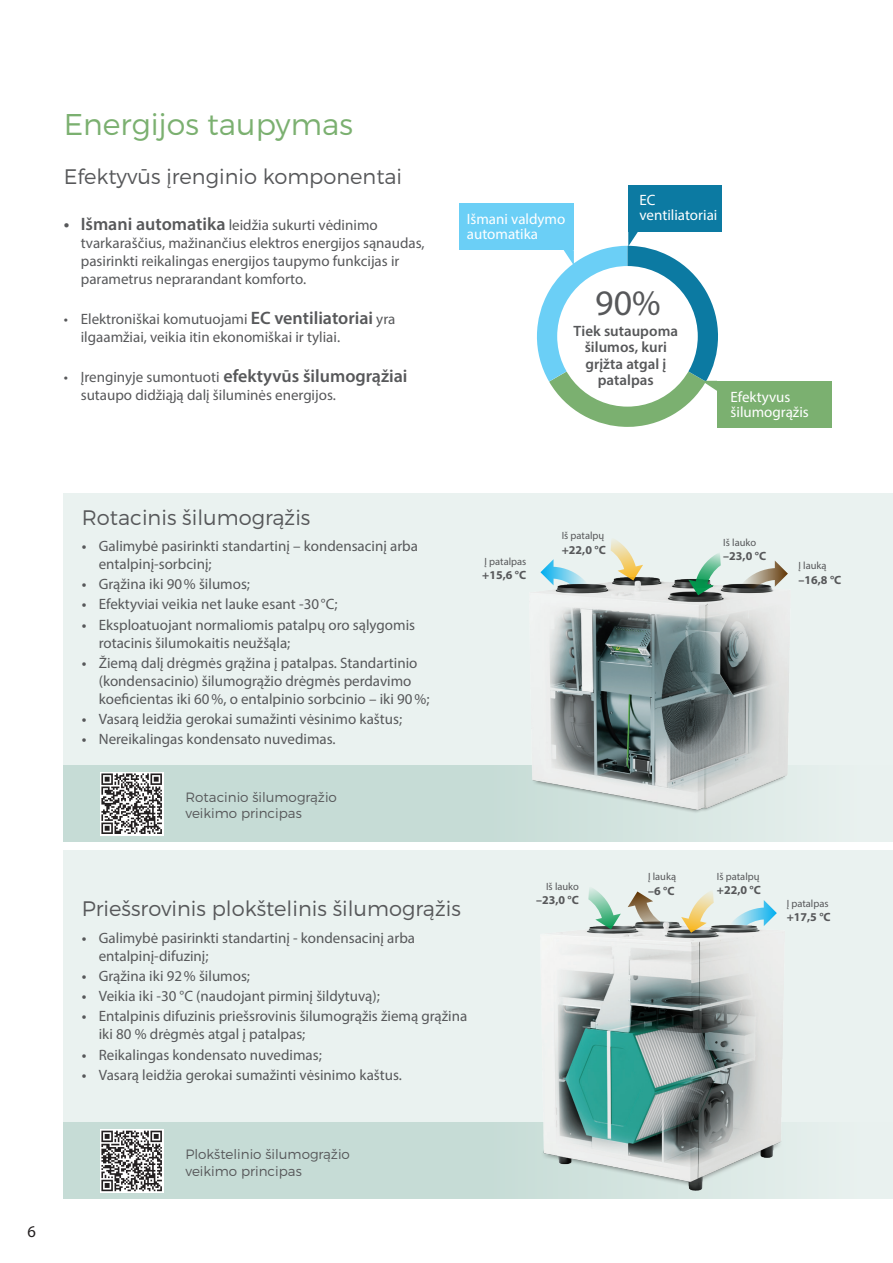
<style>
.page{position:relative;width:893px;height:1263px;background:#fff}
.page>*{position:absolute;margin:0;border:0;box-sizing:border-box;transform-origin:0 0}
.t1{font:36px "Myriad Pro";color:#57585a}
.t2{font:300 30px "Montserrat";color:#7bb070}
.t3{font:300 21px "Montserrat";color:#57585a}
.t4{font:600 18px "Myriad Pro";color:#57585a}
.t5{font:16.5px "Myriad Pro";color:#231f20}
.t6{font:15px/18px "Myriad Pro";color:#57585a}
.t7{font:15px/15px "Myriad Pro";color:#fff}
.t8{font:600 15px/16.5px "Myriad Pro";color:#57585a;text-align:center}
.t9{font:300 13.5px/16.2px "Montserrat";color:#57585a}
.t10{font:700 12px "Myriad Pro";color:#57585a}
.t11{font:10.5px "Myriad Pro";color:#57585a}
.s1{font-weight:600;font-size:18px}
.s2{font-weight:400;font-size:15px}
.s3{font-weight:600}
</style>
<div class="page">
<div style="left:64px;top:850px;width:829px;height:349px;background:#eaf2f0"></div>
<div style="left:64px;top:493px;width:829px;height:349px;background:#eaf2f0"></div>
<div style="left:64px;top:765px;width:829px;height:77px;background:linear-gradient(to right,#bdd6cf,#e1edea)"></div>
<div style="left:64px;top:1123px;width:469px;height:76px;background:#c6dcd6"></div>
<div style="left:717px;top:381px;width:114px;height:47px;background:#7bb070"></div>
<div style="left:459px;top:203px;width:115px;height:47px;background:#6bcff6"></div>
<div style="left:628px;top:185px;width:94px;height:47px;background:#0c7aa2"></div>
<svg style="left:537px;top:232px;width:181px;height:195px"></svg>
<div style="left:100px;top:772px;width:64px;height:64px;background:#fff"></div>
<svg style="left:101px;top:773px;width:61px;height:61px"></svg>
<svg style="left:100px;top:1129px;width:64px;height:64px"></svg>
<svg style="left:101px;top:1131px;width:61px;height:60px"></svg>
<svg style="left:545px;top:559px;width:17px;height:9px"></svg>
<img style="left:519px;top:568px;width:291px;height:270px">
<svg style="left:611px;top:539px;width:32px;height:41px"></svg>
<svg style="left:688px;top:553px;width:33px;height:42px"></svg>
<svg style="left:741px;top:561px;width:47px;height:28px"></svg>
<svg style="left:751px;top:900px;width:23px;height:10px"></svg>
<img style="left:533px;top:910px;width:250px;height:289px">
<svg style="left:681px;top:891px;width:33px;height:42px"></svg>
<svg style="left:588px;top:888px;width:33px;height:41px"></svg>
<svg style="left:628px;top:891px;width:32px;height:33px"></svg>
<h2 class="t2" style="left:64px;top:106px;width:291px">Energijos taupymas</h2>
<h3 class="t3" style="left:64px;top:164px;width:340px">Efektyvūs įrenginio komponentai</h3>
<p class="t7" style="left:639px;top:192px;width:79px">EC ventiliatoriai</p>
<p class="t7" style="left:467px;top:211px;width:100px">Išmani valdymo automatika</p>
<p class="t6" style="left:81px;top:216px;width:345px;text-indent:-17px"><span class="s1">• Išmani automatika</span> leidžia sukurti vėdinimo tvarkaraščius, mažinančius elektros energijos sąnaudas, pasirinkti reikalingas energijos taupymo funkcijas ir parametrus neprarandant komforto.</p>
<p class="t6" style="left:81px;top:310px;width:316px;text-indent:-17px">• Elektroniškai komutuojami <span class="s1">EC ventiliatoriai</span> yra ilgaamžiai, veikia itin ekonomiškai ir tyliai.</p>
<p class="t4" style="left:64px;top:364px;width:345px"><span class="s2">• Įrenginyje sumontuoti</span> efektyvūs šilumogrąžiai</p>
<p class="t6" style="left:81px;top:385px;width:257px">sutaupo didžiąją dalį šiluminės energijos.</p>
<p class="t7" style="left:730px;top:389px;width:80px">Efektyvus šilumogrąžis</p>
<h1 class="t1" style="left:595px;top:280px;width:67px">90%</h1>
<p class="t8" style="left:574px;top:322px;width:106px">Tiek sutaupoma šilumos, kuri grįžta atgal į patalpas</p>
<p class="t5" style="left:28px;top:1221px;width:10px">6</p>
<h3 class="t3" style="left:82px;top:504px;width:230px">Rotacinis šilumogrąžis</h3>
<p class="t6" style="left:99px;top:537px;width:321px;text-indent:-17px"><span class="s3">•</span> Galimybė pasirinkti standartinį – kondensacinį arba entalpinį-sorbcinį;</p>
<p class="t6" style="left:82px;top:575px;width:170px"><span class="s3">•</span> Grąžina iki 90% šilumos;</p>
<p class="t6" style="left:82px;top:595px;width:257px"><span class="s3">•</span> Efektyviai veikia net lauke esant -30°C;</p>
<p class="t6" style="left:99px;top:615px;width:318px;text-indent:-17px"><span class="s3">•</span> Eksploatuojant normaliomis patalpų oro sąlygomis rotacinis šilumokaitis neužšąla;</p>
<p class="t6" style="left:99px;top:653px;width:332px;text-indent:-17px"><span class="s3">•</span> Žiemą dalį drėgmės grąžina į patalpas. Standartinio (kondensacinio) šilumogrąžio drėgmės perdavimo koeficientas iki 60%, o entalpinio sorbcinio – iki 90%;</p>
<p class="t6" style="left:82px;top:710px;width:322px"><span class="s3">•</span> Vasarą leidžia gerokai sumažinti vėsinimo kaštus;</p>
<p class="t6" style="left:82px;top:730px;width:255px"><span class="s3">•</span> Nereikalingas kondensato nuvedimas.</p>
<p class="t9" style="left:185px;top:789px;width:153px">Rotacinio šilumogrąžio veikimo principas</p>
<p class="t11" style="left:484px;top:555px;width:43px">Į patalpas</p>
<p class="t10" style="left:482px;top:567px;width:46px">+15,6 °C</p>
<p class="t11" style="left:562px;top:529px;width:44px">Iš patalpų</p>
<p class="t10" style="left:562px;top:542px;width:46px">+22,0 °C</p>
<h3 class="t3" style="left:82px;top:896px;width:381px">Priešsrovinis plokštelinis šilumogrąžis</h3>
<p class="t6" style="left:99px;top:929px;width:318px;text-indent:-17px"><span class="s3">•</span> Galimybė pasirinkti standartinį - kondensacinį arba entalpinį-difuzinį;</p>
<p class="t6" style="left:82px;top:967px;width:170px"><span class="s3">•</span> Grąžina iki 92% šilumos;</p>
<p class="t6" style="left:82px;top:987px;width:300px"><span class="s3">•</span> Veikia iki -30 °C (naudojant pirminį šildytuvą);</p>
<p class="t6" style="left:99px;top:1007px;width:370px;text-indent:-17px"><span class="s3">•</span> Entalpinis difuzinis priešsrovinis šilumogrąžis žiemą grąžina iki 80 % drėgmės atgal į patalpas;</p>
<p class="t6" style="left:82px;top:1045px;width:242px"><span class="s3">•</span> Reikalingas kondensato nuvedimas;</p>
<p class="t6" style="left:82px;top:1065px;width:322px"><span class="s3">•</span> Vasarą leidžia gerokai sumažinti vėsinimo kaštus.</p>
<p class="t11" style="left:546px;top:880px;width:34px">Iš lauko</p>
<p class="t10" style="left:536px;top:892px;width:44px">–23,0 °C</p>
<p class="t9" style="left:185px;top:1146px;width:166px">Plokštelinio šilumogrąžio veikimo principas</p>
<p class="t11" style="left:723px;top:536px;width:34px">Iš lauko</p>
<p class="t10" style="left:723px;top:548px;width:44px">–23,0 °C</p>
<p class="t11" style="left:798px;top:559px;width:30px">Į lauką</p>
<p class="t10" style="left:798px;top:572px;width:44px">–16,8 °C</p>
<p class="t11" style="left:648px;top:870px;width:30px">Į lauką</p>
<p class="t10" style="left:648px;top:883px;width:28px">–6 °C</p>
<p class="t11" style="left:717px;top:870px;width:44px">Iš patalpų</p>
<p class="t10" style="left:717px;top:882px;width:46px">+22,0 °C</p>
<p class="t11" style="left:787px;top:897px;width:43px">Į patalpas</p>
<p class="t10" style="left:787px;top:909px;width:46px">+17,5 °C</p>
</div>
